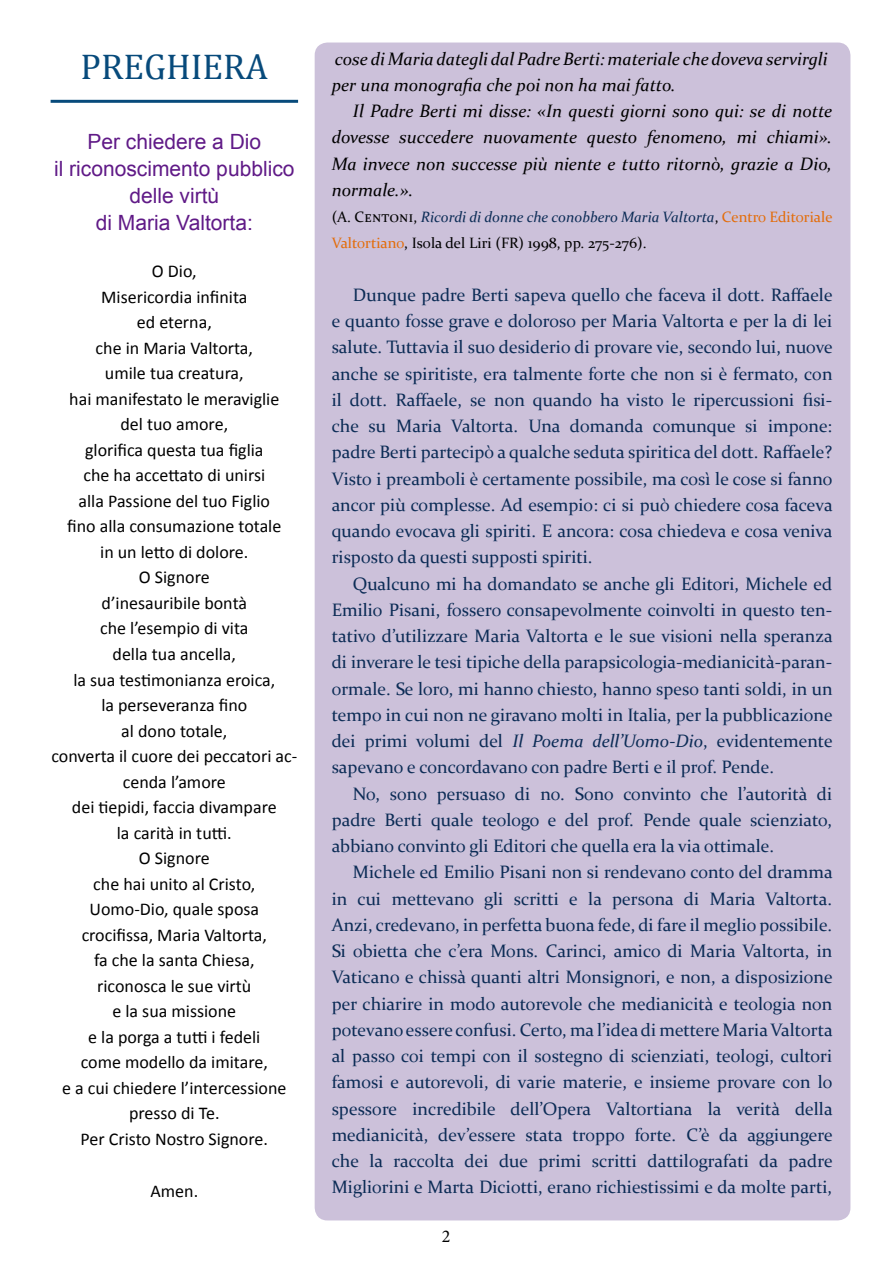
<style>
.page{position:relative;width:893px;height:1263px;background:#fff}
.page>*{position:absolute;margin:0;border:0;box-sizing:border-box;transform-origin:0 0}
.t1{font:36px "Cambria";color:#074a7b}
.t2{font:21px/27px "Arial";color:#601a87;text-align:center}
.t3{font:18px/26.2px "Constantia";color:#0c2c56;text-align:justify}
.t4{font:18px/25.5px "Calibri";color:#000;text-align:center}
.t5{font:italic 18px/26.2px "Constantia";color:#000}
.t6{font:18px "Minion Pro";color:#000}
.t7{font:15px/26.2px "Constantia";color:#000}
.s1{font-style:italic;color:#0c2c56}
.s2{color:#e36c0a}
.s3{font-style:italic}
</style>
<div class="page">
<div style="left:315px;top:43px;width:535px;height:1177px;background:#ccc1da;border-radius:13px"></div>
<hr style="left:51px;top:100px;width:247px;height:3px;background:#074a7b">
<h1 class="t1" style="left:81px;top:46px;width:189px">PREGHIERA</h1>
<p class="t2" style="left:54px;top:129px;width:242px">Per chiedere a Dio<br>il riconoscimento pubblico delle virtù<br>di Maria Valtorta:</p>
<p class="t4" style="left:51px;top:259px;width:247px">O Dio,<br>Misericordia infinita<br>ed eterna,<br>che in Maria Valtorta,<br>umile tua creatura,<br>hai manifestato le meraviglie<br>del tuo amore,<br>glorifica questa tua figlia<br>che ha accettato di unirsi<br>alla Passione del tuo Figlio<br>fino alla consumazione totale<br>in un letto di dolore.<br>O Signore<br>d’inesauribile bontà<br>che l’esempio di vita<br>della tua ancella,<br>la sua testimonianza eroica,<br>la perseveranza fino<br>al dono totale,<br>converta il cuore dei peccatori ac&shy;cenda l’amore<br>dei tiepidi, faccia divampare<br>la carità in tutti.<br>O Signore<br>che hai unito al Cristo,<br>Uomo-Dio, quale sposa<br>crocifissa, Maria Valtorta,<br>fa che la santa Chiesa,<br>riconosca le sue virtù<br>e la sua missione<br>e la porga a tutti i fedeli<br>come modello da imitare,<br>e a cui chiedere l’intercessione presso di Te.<br>Per Cristo Nostro Signore.</p>
<p class="t4" style="left:150px;top:1178px;width:49px">Amen.</p>
<p class="t5" style="left:332px;top:44px;width:497px">cose di Maria dategli dal Padre Berti: materiale che doveva servirgli per una monografia che poi non ha mai fatto.</p>
<p class="t5" style="left:332px;top:97px;width:502px;text-align:justify;text-indent:21px">Il Padre Berti mi disse: «In questi giorni sono qui: se di notte dovesse succedere nuovamente questo fenomeno, mi chiami».<br>Ma invece non successe più niente e tutto ritornò, grazie a Dio, normale.».</p>
<p class="t7" style="left:332px;top:203px;width:502px">(A. Centoni, <span class="s1">Ricordi di donne che conobbero Maria Valtorta</span>, <span class="s2">Centro Editoriale<br>Valtortiano</span>, Isola del Liri (FR) 1998, pp. 275-276).</p>
<p class="t3" style="left:332px;top:281px;width:502px;text-indent:21px">Dunque padre Berti sapeva quello che faceva il dott. Raffaele e quanto fosse grave e doloroso per Maria Valtorta e per la di lei salute. Tuttavia il suo desiderio di provare vie, secondo lui, nuove anche se spiritiste, era talmente forte che non si è fermato, con il dott. Raffaele, se non quando ha visto le ripercussioni fisi&shy;che su Maria Valtorta. Una domanda comunque si impone: padre Berti partecipò a qualche seduta spiritica del dott. Raffaele?<br>Visto i preamboli è certamente possibile, ma così le cose si fanno ancor più complesse. Ad esempio: ci si può chiedere cosa faceva quando evocava gli spiriti. E ancora: cosa chiedeva e cosa veniva risposto da questi supposti spiriti.</p>
<p class="t3" style="left:332px;top:569px;width:502px;text-indent:21px">Qualcuno mi ha domandato se anche gli Editori, Michele ed Emilio Pisani, fossero consapevolmente coinvolti in questo ten&shy;tativo d’utilizzare Maria Valtorta e le sue visioni nella speranza di inverare le tesi tipiche della parapsicologia-medianicità-paran&shy;ormale. Se loro, mi hanno chiesto, hanno speso tanti soldi, in un tempo in cui non ne giravano molti in Italia, per la pubblicazione dei primi volumi del <span class="s3">Il Poema dell’Uomo-Dio</span>, evidentemente sapevano e concordavano con padre Berti e il prof. Pende.</p>
<p class="t3" style="left:332px;top:779px;width:502px;text-indent:21px">No, sono persuaso di no. Sono convinto che l’autorità di padre Berti quale teologo e del prof. Pende quale scienziato, abbiano convinto gli Editori che quella era la via ottimale.</p>
<p class="t3" style="left:332px;top:858px;width:502px;text-indent:21px">Michele ed Emilio Pisani non si rendevano conto del dramma in cui mettevano gli scritti e la persona di Maria Valtorta.<br>Anzi, credevano, in perfetta buona fede, di fare il meglio possibile.<br>Si obietta che c’era Mons. Carinci, amico di Maria Valtorta, in Vaticano e chissà quanti altri Monsignori, e non, a disposizione per chiarire in modo autorevole che medianicità e teologia non potevano essere confusi. Certo, ma l’idea di mettere Maria Valtorta al passo coi tempi con il sostegno di scienziati, teologi, cultori famosi e autorevoli, di varie materie, e insieme provare con lo spessore incredibile dell’Opera Valtortiana la verità della medianicità, dev’essere stata troppo forte. C’è da aggiungere che la raccolta dei due primi scritti dattilografati da padre Migliorini e Marta Diciotti, erano richiestissimi e da molte parti,</p>
<p class="t6" style="left:442px;top:1224px;width:10px">2</p>
</div>
